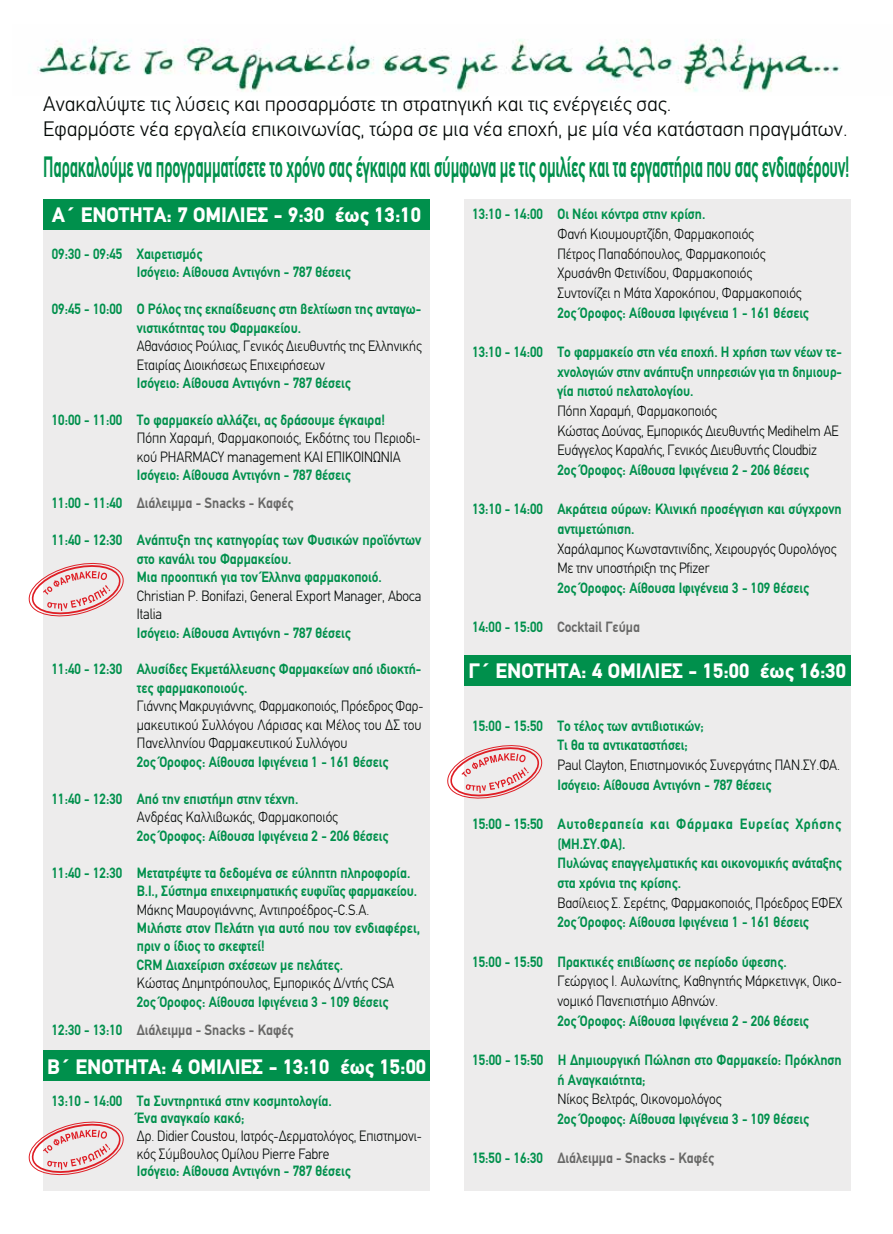
<style>
.page{position:relative;width:893px;height:1234px;background:#fff}
.page>*{position:absolute;margin:0;border:0;box-sizing:border-box;transform-origin:0 0}
.t1{font:700 29.7px "PF Din Text";letter-spacing:-.01em;color:#00904c;scale:.55 1}
.t2{font:300 21px/25.2px "PF Din Text";color:#030806}
.t3{font:900 21px "PF Din Text";color:#fff}
.t4{font:700 15px/19.6px "PF Din Text";color:#00904c;scale:.9 1}
.t5{font:300 15px/19.6px "PF Din Text";color:#030806;scale:.9 1}
.t6{font:700 15px/18.5px "PF Din Text";color:#00904c;scale:.91 1}
.t7{font:300 15px/18.5px "PF Din Text";color:#030806;scale:.89 1}
.t8{font:700 15px/19.6px "PF Din Text";color:#00904c;scale:.93 1}
.t9{font:300 15px/18.5px "PF Din Text";color:#030806;scale:.88 1}
.t10{font:300 15px/18.5px "PF Din Text";color:#030806;scale:.91 1}
.t11{font:700 15px "PF Din Text";color:#686867;scale:.9 1}
.s1{color:#686867}
.s2{color:#00904c}
</style>
<div class="page">
<div style="left:43px;top:199px;width:387px;height:992px;background:#edecec"></div>
<div style="left:464px;top:199px;width:386px;height:992px;background:#edecec"></div>
<div style="left:43px;top:199px;width:387px;height:30px;background:#00904c"></div>
<div style="left:43px;top:1050px;width:387px;height:30px;background:#00904c"></div>
<div style="left:464px;top:655px;width:386px;height:30px;background:#00904c"></div>
<img style="left:37px;top:39px;width:804px;height:53px">
<svg style="left:28px;top:562px;width:96px;height:55px"></svg>
<svg style="left:28px;top:1121px;width:96px;height:55px"></svg>
<svg style="left:447px;top:745px;width:96px;height:54px"></svg>
<h2 class="t2" style="left:43px;top:93px;width:806px">Aνακαλύψτε τις λύσεις και προσαρμόστε τη στρατηγική και τις ενέργειές σας.<br>Εφαρμόστε νέα εργαλεία επικοινωνίας, τώρα σε μια νέα εποχή, με μία νέα κατάσταση πραγμάτων.</h2>
<h1 class="t1" style="left:43px;top:157px;width:1467px">Παρακαλούμε να προγραμματίσετε το χρόνο σας έγκαιρα και σύμφωνα με τις ομιλίες και τα εργαστήρια που σας ενδιαφέρουν!</h1>
<h2 class="t3" style="left:52px;top:203px;width:370px">Α΄ ΕΝΟΤΗΤΑ: 7 ΟΜΙΛΙΕΣ - 9:30 έως 13:10</h2>
<p class="t4" style="left:137px;top:246px;width:239px;line-height:18.5px;text-indent:-85px">09:30 - 09:45 Χαιρετισμός<br>Ισόγειο: Αίθουσα Αντιγόνη - 787 θέσεις</p>
<p class="t4" style="left:137px;top:301px;width:318px;line-height:18.5px;text-indent:-85px">09:45 - 10:00 O Ρόλος της εκπαίδευσης στη βελτίωση της ανταγω&shy;νιστικότητας του Φαρμακείου.</p>
<p class="t7" style="left:137px;top:338px;width:322px">Αθανάσιος Ρούλιας, Γενικός Διευθυντής της Ελληνικής<br>Εταιρίας Διοικήσεως Επιχειρήσεων</p>
<p class="t4" style="left:137px;top:374px;width:239px">Ισόγειο: Αίθουσα Αντιγόνη - 787 θέσεις</p>
<p class="t4" style="left:52px;top:411px;width:372px">10:00 - 11:00 Το φαρμακείο αλλάζει, ας δράσουμε έγκαιρα!</p>
<p class="t10" style="left:137px;top:430px;width:313px">Πόπη Χαραμή, Φαρμακοποιός, Εκδότης του Περιοδι&shy;κού PHARMACY management ΚΑΙ ΕΠΙΚΟΙΝΩΝΙΑ</p>
<p class="t4" style="left:52px;top:462px;width:334px;line-height:27.9px;text-indent:85px">Ισόγειο: Αίθουσα Αντιγόνη - 787 θέσεις<br>11:00 - 11:40 <span class="s1">Διάλειμμα - Snacks - Καφές</span></p>
<p class="t6" style="left:137px;top:532px;width:314px;text-indent:-85px">11:40 - 12:30 Ανάπτυξη της κατηγορίας των Φυσικών προϊόντων στο κανάλι του Φαρμακείου.<br>Μια προοπτική για τον Έλληνα φαρμακοποιό.</p>
<p class="t5" style="left:137px;top:587px;width:318px;line-height:18.5px">Christian P. Bonifazi, General Export Manager, Aboca<br>Italia</p>
<p class="t4" style="left:137px;top:624px;width:239px">Ισόγειο: Αίθουσα Αντιγόνη - 787 θέσεις</p>
<p class="t4" style="left:137px;top:661px;width:318px;line-height:18.5px;text-indent:-85px">11:40 - 12:30 Αλυσίδες Εκμετάλλευσης Φαρμακείων από ιδιοκτή&shy;τες φαρμακοποιούς.</p>
<p class="t9" style="left:137px;top:698px;width:327px">Γιάννης Μακρυγιάννης, Φαρμακοποιός, Πρόεδρος Φαρ&shy;μακευτικού Συλλόγου Λάρισας και Μέλος του ΔΣ του<br>Πανελληνίου Φαρμακευτικού Συλλόγου</p>
<p class="t4" style="left:137px;top:753px;width:281px">2ος Όροφος: Αίθουσα Ιφιγένεια 1 - 161 θέσεις</p>
<p class="t4" style="left:52px;top:790px;width:276px">11:40 - 12:30 Από την επιστήμη στην τέχνη.</p>
<p class="t5" style="left:137px;top:808px;width:225px">Ανδρέας Καλλιβωκάς, Φαρμακοποιός</p>
<p class="t4" style="left:137px;top:826px;width:281px">2ος Όροφος: Αίθουσα Ιφιγένεια 2 - 206 θέσεις</p>
<p class="t4" style="left:137px;top:864px;width:313px;line-height:18.5px;text-indent:-85px">11:40 - 12:30 Μετατρέψτε τα δεδομένα σε εύληπτη πληροφορία.<br>B.I., Σύστημα επιχειρηματικής ευφυΐας φαρμακείου.</p>
<p class="t5" style="left:137px;top:900px;width:260px">Μάκης Μαυρογιάννης, Αντιπροέδρος-C.S.A.</p>
<p class="t6" style="left:137px;top:919px;width:313px">Μιλήστε στον Πελάτη για αυτό που τον ενδιαφέρει, πριν ο ίδιος το σκεφτεί!<br>CRM Διαχείριση σχέσεων με πελάτες.</p>
<p class="t5" style="left:137px;top:974px;width:287px">Κώστας Δημητρόπουλος, Εμπορικός Δ/ντής CSA</p>
<p class="t4" style="left:52px;top:988px;width:376px;line-height:27.9px;text-indent:85px">2ος Όροφος: Αίθουσα Ιφιγένεια 3 - 109 θέσεις<br>12:30 - 13:10 <span class="s1">Διάλειμμα - Snacks - Καφές</span></p>
<h2 class="t3" style="left:47px;top:1053px;width:381px">Β΄ ΕΝΟΤΗΤΑ: 4 ΟΜΙΛΙΕΣ - 13:10 έως 15:00</h2>
<p class="t4" style="left:52px;top:1092px;width:313px;line-height:17.7px;text-align:center">13:10 - 14:00 Τα Συντηρητικά στην κοσμητολογία.<br>Ένα αναγκαίο κακό;</p>
<p class="t5" style="left:137px;top:1128px;width:318px;line-height:17.7px">Δρ. Didier Coustou, Ιατρός-Δερματολόγος, Eπιστημονι&shy;κός Σύμβουλος Ομίλου Pierre Fabre</p>
<p class="t4" style="left:137px;top:1162px;width:239px">Ισόγειο: Αίθουσα Αντιγόνη - 787 θέσεις</p>
<p class="t4" style="left:472px;top:206px;width:260px">13:10 - 14:00 Οι Νέοι κόντρα στην κρίση.</p>
<p class="t5" style="left:557px;top:225px;width:273px">Φανή Κιουμουρτζίδη, Φαρμακοποιός<br>Πέτρος Παπαδόπουλος, Φαρμακοποιός Χρυσάνθη Φετινίδου, Φαρμακοποιός Συντονίζει η Μάτα Χαροκόπου, Φαρμακοποιός</p>
<p class="t4" style="left:557px;top:304px;width:281px">2ος Όροφος: Αίθουσα Ιφιγένεια 1 - 161 θέσεις</p>
<p class="t4" style="left:557px;top:343px;width:318px;text-align:justify;text-indent:-85px">13:10 - 14:00 Το φαρμακείο στη νέα εποχή. H χρήση των νέων τε&shy;χνολογιών στην ανάπτυξη υπηρεσιών για τη δημιουρ&shy;γία πιστού πελατολογίου.</p>
<p class="t5" style="left:557px;top:402px;width:314px">Πόπη Χαραμή, Φαρμακοποιός<br>Κώστας Δούνας, Εμπορικός Διευθυντής Medihelm AE<br>Ευάγγελος Καραλής, Γενικός Διευθυντής Cloudbiz</p>
<p class="t4" style="left:557px;top:461px;width:281px">2ος Όροφος: Αίθουσα Ιφιγένεια 2 - 206 θέσεις</p>
<p class="t4" style="left:557px;top:500px;width:317px;text-indent:-85px">13:10 - 14:00 Ακράτεια ούρων: Κλινική προσέγγιση και σύγχρονη αντιμετώπιση.</p>
<p class="t5" style="left:557px;top:540px;width:312px">Χαράλαμπος Κωνσταντινίδης, Χειρουργός Ουρολόγος<br>Με την υποστήριξη της Pfizer</p>
<p class="t4" style="left:557px;top:579px;width:281px">2ος Όροφος: Αίθουσα Ιφιγένεια 3 - 109 θέσεις</p>
<p class="t11" style="left:472px;top:621px;width:188px"><span class="s2">14:00 - 15:00</span> Cocktail Γεύμα</p>
<h2 class="t3" style="left:468px;top:658px;width:379px">Γ΄ ΕΝΟΤΗΤΑ: 4 ΟΜΙΛΙΕΣ - 15:00 έως 16:30</h2>
<p class="t4" style="left:557px;top:716px;width:164px;text-indent:-85px">15:00 - 15:50 Το τέλος των αντιβιοτικών;<br>Τι θα τα αντικαταστήσει;</p>
<p class="t5" style="left:557px;top:756px;width:316px">Paul Clayton, Επιστημονικός Συνεργάτης ΠΑΝ.ΣΥ.ΦΑ.</p>
<p class="t4" style="left:557px;top:775px;width:239px">Ισόγειο: Αίθουσα Αντιγόνη - 787 θέσεις</p>
<p class="t8" style="left:557px;top:815px;width:307px;text-indent:-85px">15:00 - 15:50 Αυτοθεραπεία και Φάρμακα Ευρείας Χρήσης (ΜΗ.ΣΥ.ΦΑ).<br>Πυλώνας επαγγελματικής και οικονομικής ανάταξης στα χρόνια της κρίσης.</p>
<p class="t7" style="left:557px;top:894px;width:322px">Βασίλειος Σ. Σερέτης, Φαρμακοποιός, Πρόεδρος ΕΦΕΧ</p>
<p class="t4" style="left:557px;top:913px;width:281px">2ος Όροφος: Αίθουσα Ιφιγένεια 1 - 161 θέσεις</p>
<p class="t4" style="left:472px;top:952px;width:351px">15:00 - 15:50 Πρακτικές επιβίωσης σε περίοδο ύφεσης.</p>
<p class="t5" style="left:557px;top:972px;width:318px">Γεώργιος Ι. Αυλωνίτης, Καθηγητής Μάρκετινγκ, Οικο&shy;νομικό Πανεπιστήμιο Αθηνών.</p>
<p class="t4" style="left:557px;top:1011px;width:281px">2ος Όροφος: Αίθουσα Ιφιγένεια 2 - 206 θέσεις</p>
<p class="t4" style="left:557px;top:1051px;width:317px;text-indent:-85px">15:00 - 15:50 Η Δημιουργική Πώληση στο Φαρμακείο: Πρόκληση ή Αναγκαιότητα;</p>
<p class="t5" style="left:557px;top:1090px;width:184px">Νίκος Βελτράς, Οικονομολόγος</p>
<p class="t4" style="left:557px;top:1109px;width:281px">2ος Όροφος: Αίθουσα Ιφιγένεια 3 - 109 θέσεις</p>
<p class="t11" style="left:472px;top:1152px;width:270px"><span class="s2">15:50 - 16:30</span> Διάλειμμα - Snacks - Καφές</p>
</div>
